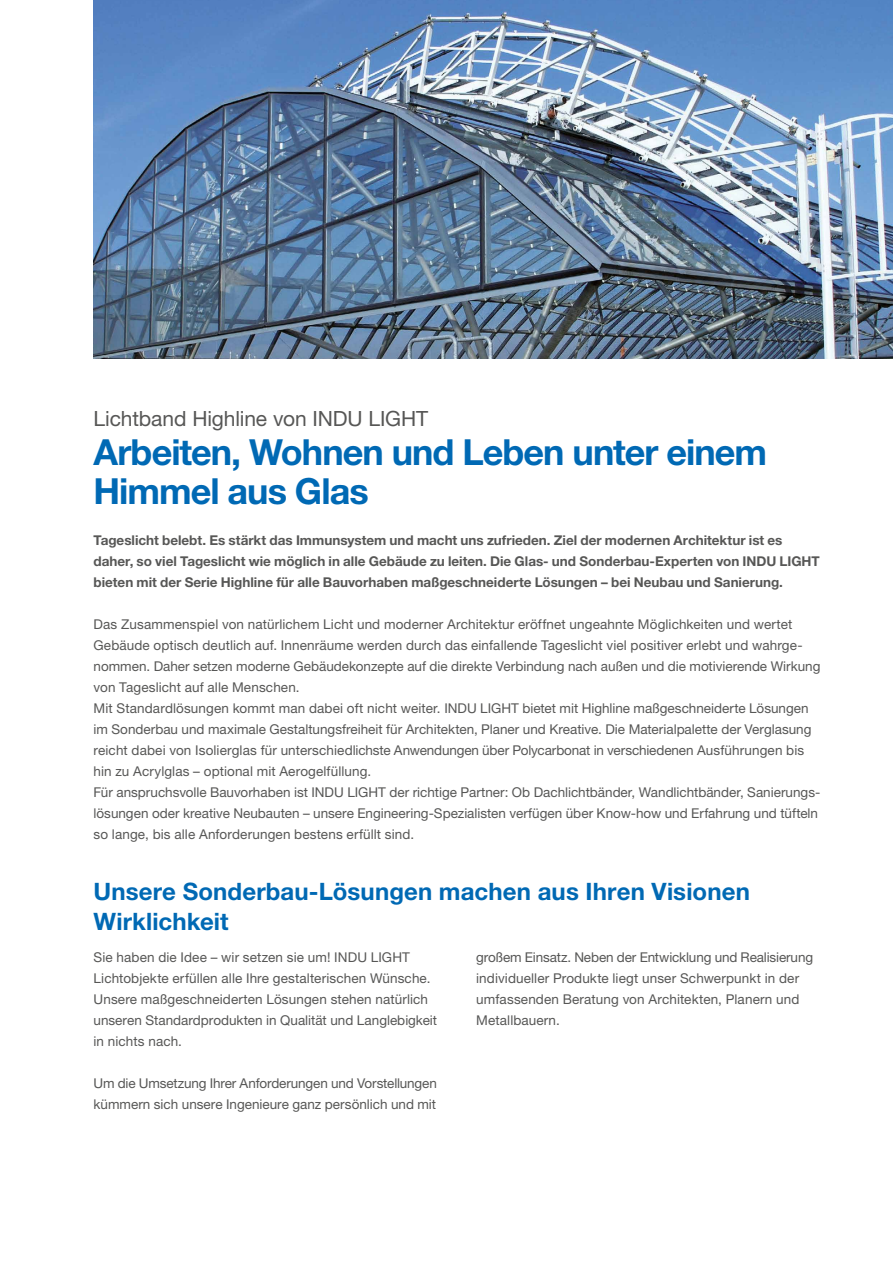
<style>
.page{position:relative;width:893px;height:1263px;background:#fff}
.page>*{position:absolute;margin:0;border:0;box-sizing:border-box;transform-origin:0 0}
.t1{font:700 36px/39px "Helvetica Neue LT Pro";letter-spacing:-.025em;color:#0069b4}
.t2{font:700 24px/30px "Helvetica Neue LT Pro";letter-spacing:.005em;color:#0069b4}
.t3{font:21px "Helvetica Neue LT Pro";letter-spacing:-.005em;color:#575756}
.t4{font:13.5px/21px "Helvetica Neue LT Pro";letter-spacing:.005em;color:#575756}
.t5{font:700 13.5px/21px "Helvetica Neue LT Pro";color:#575756}
</style>
<div class="page">
<img style="left:94px;top:0;width:799px;height:358px">
<h3 class="t3" style="left:94px;top:405px;width:336px">Lichtband Highline von INDU LIGHT</h3>
<h1 class="t1" style="left:94px;top:431px;width:675px">Arbeiten, Wohnen und Leben unter einem<br>Himmel aus Glas</h1>
<p class="t5" style="left:94px;top:529px;width:728px">Tageslicht belebt. Es stärkt das Immunsystem und macht uns zufrieden. Ziel der modernen Architektur ist es daher, so viel Tageslicht wie möglich in alle Gebäude zu leiten. Die Glas- und Sonderbau-Experten von INDU LIGHT bieten mit der Serie Highline für alle Bauvorhaben maßgeschneiderte Lösungen – bei Neubau und Sanierung.</p>
<p class="t4" style="left:94px;top:613px;width:728px">Das Zusammenspiel von natürlichem Licht und moderner Architektur eröffnet ungeahnte Möglichkeiten und wertet Gebäude optisch deutlich auf. Innenräume werden durch das einfallende Tageslicht viel positiver erlebt und wahrge&shy;nommen. Daher setzen moderne Gebäudekonzepte auf die direkte Verbindung nach außen und die motivierende Wirkung von Tageslicht auf alle Menschen.<br>Mit Standardlösungen kommt man dabei oft nicht weiter. INDU LIGHT bietet mit Highline maßgeschneiderte Lösungen im Sonderbau und maximale Gestaltungsfreiheit für Architekten, Planer und Kreative. Die Materialpalette der Verglasung reicht dabei von Isolierglas für unterschiedlichste Anwendungen über Polycarbonat in verschiedenen Ausführungen bis hin zu Acrylglas – optional mit Aerogelfüllung.<br>Für anspruchsvolle Bauvorhaben ist INDU LIGHT der richtige Partner: Ob Dachlichtbänder, Wandlichtbänder, Sanierungs&shy;lösungen oder kreative Neubauten – unsere Engineering-Spezialisten verfügen über Know-how und Erfahrung und tüfteln so lange, bis alle Anforderungen bestens erfüllt sind.</p>
<h2 class="t2" style="left:94px;top:875px;width:658px">Unsere Sonderbau-Lösungen machen aus Ihren Visionen<br>Wirklichkeit</h2>
<p class="t4" style="left:94px;top:946px;width:345px">Sie haben die Idee – wir setzen sie um! INDU LIGHT Lichtobjekte erfüllen alle Ihre gestalterischen Wünsche.<br>Unsere maßgeschneiderten Lösungen stehen natürlich unseren Standardprodukten in Qualität und Langlebigkeit in nichts nach.</p>
<p class="t4" style="left:94px;top:1072px;width:345px">Um die Umsetzung Ihrer Anforderungen und Vorstellungen kümmern sich unsere Ingenieure ganz persönlich und mit</p>
<p class="t4" style="left:476px;top:946px;width:338px">großem Einsatz. Neben der Entwicklung und Realisierung individueller Produkte liegt unser Schwerpunkt in der umfassenden Beratung von Architekten, Planern und Metallbauern.</p>
</div>
